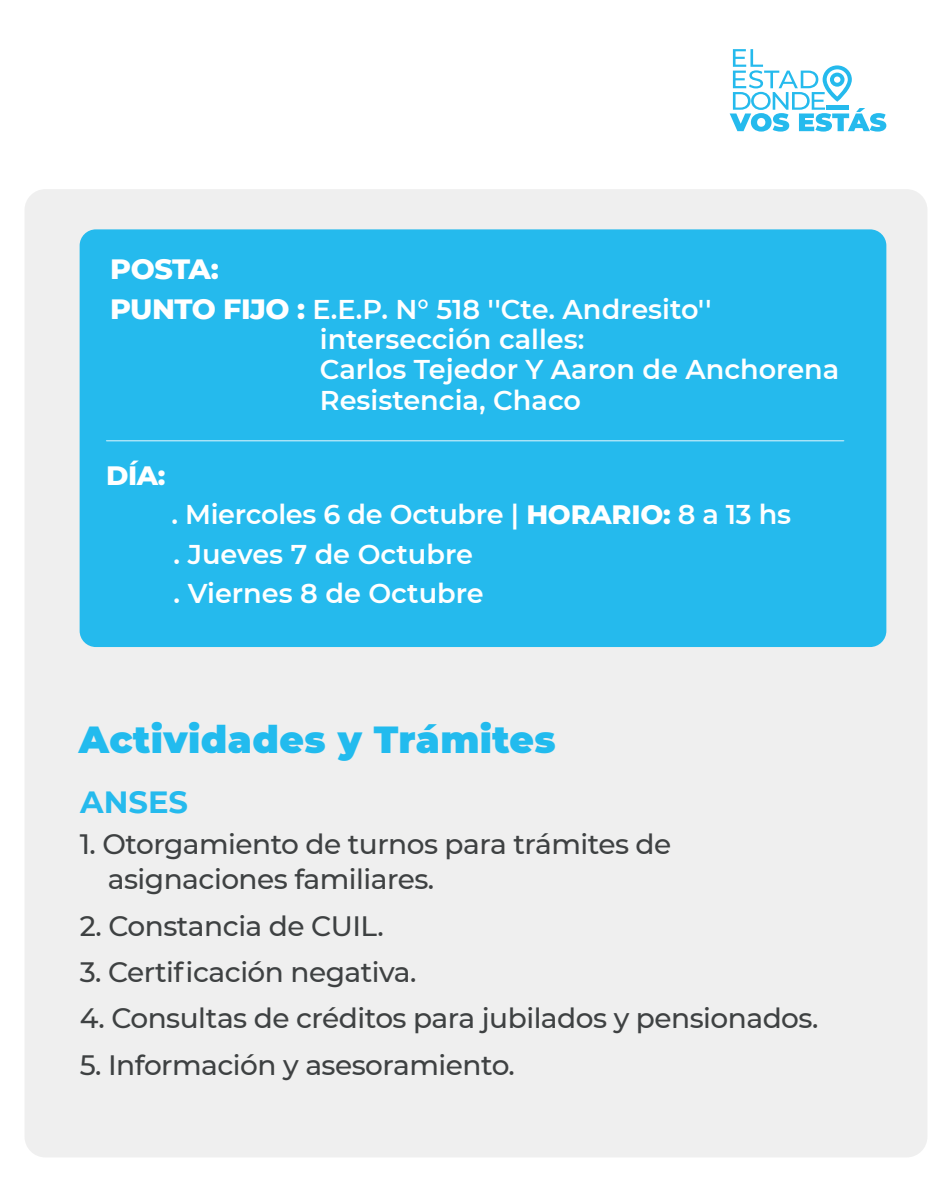
<style>
.page{position:relative;width:945px;height:1182px;background:#fff}
.page>*{position:absolute;margin:0;border:0;box-sizing:border-box;transform-origin:0 0}
.t1{font:900 37.62px "Montserrat";letter-spacing:.01em;color:#2be}
.t2{font:700 30.62px "Montserrat";color:#25baed}
.t3{font:800 28.53px "Montserrat";letter-spacing:-.025em;color:#fff}
.t4{font:500 28px/35px "Montserrat";letter-spacing:-.02em;color:#3e4142}
.t5{font:600 27.12px/30.4px "Montserrat";color:#fff}
.t6{font:800 27.12px "Montserrat";color:#fff}
.s1{font-weight:800;font-size:28.53px}
.s2{font-weight:800}
</style>
<div class="page">
<div style="left:24px;top:189px;width:903px;height:968px;background:#efefef;border-radius:21px"></div>
<div style="left:80px;top:229px;width:806px;height:418px;background:#25baed;border-radius:16px"></div>
<svg style="left:106px;top:440px;width:738px;height:1px"></svg>
<svg style="left:730px;top:49px;width:156px;height:83px"></svg>
<div style="left:827px;top:105px;width:22px;height:5px;background:#25baed"></div>
<p class="t3" style="left:110px;top:248px;width:110px">POSTA:</p>
<p class="t5" style="left:320px;top:293px;width:521px;text-indent:-210px"><span class="s1">PUNTO FIJO :</span> E.E.P. N° 518 ''Cte. Andresito'' intersección calles:<br>Carlos Tejedor Y Aaron de Anchorena<br>Resistencia, Chaco</p>
<p class="t6" style="left:106px;top:455px;width:61px">DÍA:</p>
<p class="t5" style="left:171px;top:493px;width:621px;line-height:39.4px">. Miercoles 6 de Octubre | <span class="s2">HORARIO:</span> 8 a 13 hs . Jueves 7 de Octubre<br>. Viernes 8 de Octubre</p>
<h1 class="t1" style="left:79px;top:711px;width:478px">Actividades y Trámites</h1>
<p class="t2" style="left:80px;top:780px;width:109px">ANSES</p>
<p class="t4" style="left:108px;top:825px;width:565px;text-indent:-28px">1. Otorgamiento de turnos para trámites de asignaciones familiares.</p>
<p class="t4" style="left:80px;top:906px;width:306px">2. Constancia de CUIL.</p>
<p class="t4" style="left:80px;top:953px;width:338px">3. Certificación negativa.</p>
<p class="t4" style="left:80px;top:999px;width:740px">4. Consultas de créditos para jubilados y pensionados.</p>
<p class="t4" style="left:80px;top:1046px;width:437px">5. Información y asesoramiento.</p>
</div>
